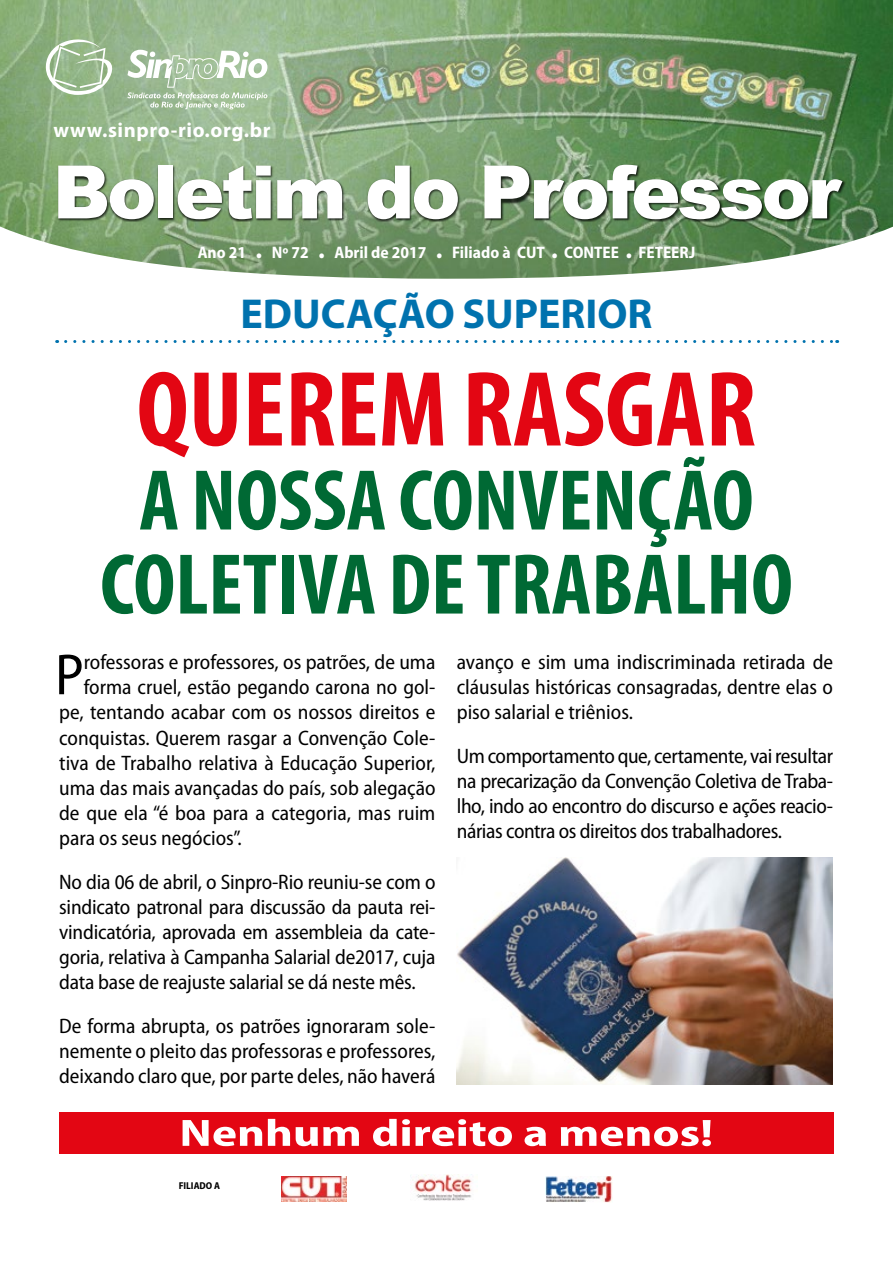
<style>
.page{position:relative;width:893px;height:1263px;background:#fff}
.page>*{position:absolute;margin:0;border:0;box-sizing:border-box;transform-origin:0 0}
.t1{font:700 condensed 108px "Myriad Pro";color:#e30613}
.t2{font:700 condensed 87px/84px "Myriad Pro";color:#006934;text-align:center}
.t3{font:900 73.8px "Arial";letter-spacing:-.04em;color:#fff}
.t4{font:semi-condensed 58.35px "Myriad Pro";color:#000}
.t5{font:700 42px "Myriad Pro";color:#0072ae}
.t6{font:700 semi-condensed 38.25px "Myriad Pro";color:#fff;scale:1.33 1}
.t7{font:semi-condensed 21px/25.2px "Myriad Pro";color:#000;text-align:justify}
.t8{font:700 20.7px "Myriad Pro";letter-spacing:.03em;color:#fff}
.t9{font:700 semi-condensed 16.65px "Myriad Pro";color:#fff}
.t10{font:700 semi-condensed 9.9px "Myriad Pro";color:#000}
.s1{font-size:26.7px}
</style>
<div class="page">
<img style="left:0;top:0;width:893px;height:279px">
<div style="left:58px;top:164px;width:788px;height:58px;background:#000;opacity:.75"></div>
<svg style="left:45px;top:31px;width:71px;height:64px;background:#a7c29d"></svg>
<svg style="left:127px;top:50px;width:140px;height:59px"></svg>
<img style="left:281px;top:1177px;width:66px;height:24px">
<img style="left:410px;top:1175px;width:62px;height:26px">
<img style="left:546px;top:1176px;width:66px;height:26px">
<img style="left:456px;top:858px;width:377px;height:226px">
<svg style="left:66px;top:340px;width:772px;height:3px"></svg>
<div style="left:59px;top:1112px;width:774px;height:42px;background:#e30613"></div>
<p class="t8" style="left:53px;top:117px;width:219px">www.sinpro-rio.org.br</p>
<h3 class="t3" style="left:53px;top:138px;width:789px">Boletim do Professor</h3>
<p class="t9" style="left:198px;top:243px;width:499px">Ano 21 <span class="s1">.</span> Nº 72 <span class="s1">.</span> Abril de 2017 <span class="s1">.</span> Filiado à CUT <span class="s1">.</span> CONTEE <span class="s1">.</span> FETEERJ</p>
<h3 class="t5" style="left:240px;top:286px;width:414px">EDUCAÇÃO SUPERIOR</h3>
<h1 class="t1" style="left:137px;top:342px;width:621px">QUEREM RASGAR</h1>
<h2 class="t2" style="left:100px;top:457px;width:694px">A NOSSA CONVENÇÃO<br>COLETIVA DE TRABALHO</h2>
<h3 class="t4" style="left:55px;top:643px;width:30px">P</h3>
<p class="t7" style="left:84px;top:650px;width:353px">rofessoras e professores, os patrões, de uma</p>
<p class="t7" style="left:84px;top:675px;width:353px">forma cruel, estão pegando carona no gol-</p>
<p class="t7" style="left:59px;top:700px;width:378px">pe, tentando acabar com os nossos direitos e</p>
<p class="t7" style="left:59px;top:725px;width:378px">conquistas. Querem rasgar a Convenção Cole-</p>
<p class="t7" style="left:59px;top:751px;width:378px">tiva de Trabalho relativa à Educação Superior,</p>
<p class="t7" style="left:59px;top:776px;width:378px">uma das mais avançadas do país, sob alegação</p>
<p class="t7" style="left:59px;top:801px;width:378px">de que ela “é boa para a categoria, mas ruim</p>
<p class="t7" style="left:59px;top:826px;width:184px">para os seus negócios”.</p>
<p class="t7" style="left:59px;top:869px;width:378px">No dia 06 de abril, o Sinpro-Rio reuniu-se com o sindicato patronal para discussão da pauta rei&shy;vindicatória, aprovada em assembleia da cate&shy;goria, relativa à Campanha Salarial de2017, cuja data base de reajuste salarial se dá neste mês.</p>
<p class="t7" style="left:59px;top:1013px;width:378px">De forma abrupta, os patrões ignoraram sole&shy;nemente o pleito das professoras e professores, deixando claro que, por parte deles, não haverá</p>
<p class="t7" style="left:457px;top:650px;width:378px">avanço e sim uma indiscriminada retirada de cláusulas históricas consagradas, dentre elas o piso salarial e triênios.</p>
<p class="t7" style="left:457px;top:743px;width:378px">Um comportamento que, certamente, vai resultar na precarização da Convenção Coletiva de Traba&shy;lho, indo ao encontro do discurso e ações reacio&shy;nárias contra os direitos dos trabalhadores.</p>
<h3 class="t6" style="left:179px;top:1112px;width:403px">Nenhum direito a menos!</h3>
<p class="t10" style="left:179px;top:1180px;width:43px">FILIADO A</p>
</div>
